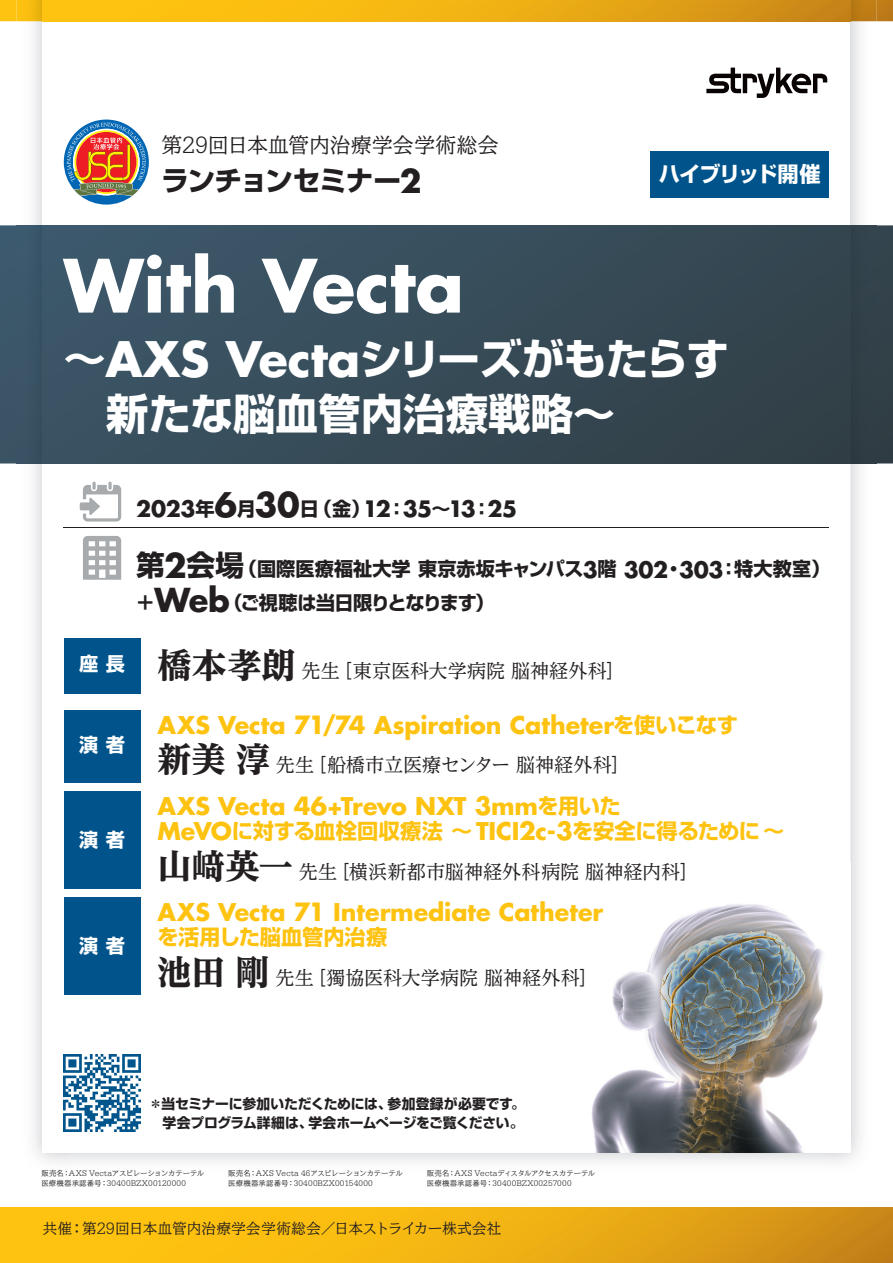
<style>
.page{position:relative;width:893px;height:1263px;background:#fff}
.page>*{position:absolute;margin:0;border:0;box-sizing:border-box;transform-origin:0 0}
.t1{font:700 71.4px "Futura Std";color:#fff}
.t2{font:700 42.45px/55.3px "Shin Go Pro";letter-spacing:-.005em;color:#fff}
.t3{font:700 27.6px "Shin Go Pro";letter-spacing:-.04em;color:#231f20}
.t4{font:700 23.85px "Futura Std";color:#fec210}
.t5{font:700 22.05px "Futura Std";letter-spacing:-.025em;color:#231f20}
.t6{font:700 21.3px "Shin Go Pro";letter-spacing:-.01em;color:#fec210}
.t7{font:21.3px "Ro NOW Std MM";letter-spacing:-.02em;color:#231f20}
.t8{font:700 21.3px "Shin Go Pro";letter-spacing:-.045em;color:#fff}
.t9{font:19.2px "UD Reimin Pro";letter-spacing:-.005em;color:#231f20}
.t10{font:700 19.2px/34px "Shin Go Pro";letter-spacing:-.015em;color:#231f20}
.t11{font:700 19.2px "Shin Go Pro";letter-spacing:.385em;color:#fff}
.t12{font:14.85px "Ro NOW Std MM";letter-spacing:-.015em;color:#231f20}
.t13{font:700 13.8px/19.2px "Shin Go Pro";letter-spacing:-.015em;color:#231f20}
.t14{font:300 8.55px "Egyptienne URW";letter-spacing:.035em;color:#231f20}
.t15{font:7.5px "Ro NOW Std MM";letter-spacing:-.045em;color:#231f20}
.s1{font-family:"Egyptienne URW";font-weight:300;font-size:24.45px}
.s2{font-family:"Futura Std";font-size:31.8px}
.s3{font-family:"Futura Std";font-size:47.55px}
.s4{font-family:"Shin Go Pro";font-size:19.2px}
.s5{font-size:33px}
.s6{font-size:28.65px}
.s7{font-family:"Futura Std";font-size:33px}
.s8{font-family:"Futura Std";font-size:22.05px}
.s9{font-family:"Futura Std";font-size:32.1px}
.s10{font-weight:800;font-size:34.05px}
.s11{font-size:24.45px}
.s12{font-family:"Shin Go Pro";font-size:21.3px}
.s13{font-family:"Futura Std";font-size:23.85px}
.s14{font-family:"Futura Std";font-size:24.45px}
.s15{font-family:"Egyptienne URW";font-weight:300;font-size:8.55px}
.s16{font-family:"Ro NOW Std MM";font-weight:400;font-size:7.5px}
.s17{font-family:"Egyptienne URW";font-weight:300;font-size:17.1px}
</style>
<div class="page">
<img style="left:17px;top:21px;width:26px;height:204px">
<img style="left:850px;top:21px;width:27px;height:204px">
<img style="left:17px;top:463px;width:53px;height:699px">
<img style="left:824px;top:463px;width:53px;height:699px">
<img style="left:70px;top:1152px;width:754px;height:10px">
<div style="left:43px;top:0;width:807px;height:1152px;background:#fff"></div>
<svg style="left:706px;top:68px;width:121px;height:30px"></svg>
<img style="left:591px;top:904px;width:232px;height:248px">
<svg style="left:0;top:225px;width:893px;height:238px;background:#354a57"></svg>
<div style="left:43px;top:225px;width:807px;height:238px;background:linear-gradient(to right,#3b5668,#33414a)"></div>
<hr style="left:64px;top:527px;width:765px;height:1px;background:#231f20">
<div style="left:0;top:1208px;width:893px;height:55px;background:linear-gradient(to right,#ffcf0e,#d29018)"></div>
<svg style="left:0;top:0;width:893px;height:21px"></svg>
<img style="left:17px;top:0;width:860px;height:21px">
<div style="left:43px;top:0;width:807px;height:21px;background:linear-gradient(to right,#ffce0f,#d18f18)"></div>
<div style="left:651px;top:151px;width:178px;height:47px;background:#00548b"></div>
<div style="left:64px;top:638px;width:76px;height:55px;background:#00548b"></div>
<div style="left:64px;top:710px;width:76px;height:72px;background:#00548b"></div>
<div style="left:64px;top:791px;width:76px;height:98px;background:#00548b"></div>
<div style="left:64px;top:897px;width:76px;height:98px;background:#00548b"></div>
<svg style="left:80px;top:482px;width:41px;height:39px"></svg>
<svg style="left:83px;top:536px;width:38px;height:44px"></svg>
<svg style="left:64px;top:120px;width:85px;height:85px"></svg>
<img style="left:64px;top:1054px;width:76px;height:77px">
<p class="t7" style="left:162px;top:131px;width:339px">第<span class="s1">29</span>回日本血管内治療学会学術総会</p>
<p class="t3" style="left:162px;top:159px;width:262px">ランチョンセミナー<span class="s2">2</span></p>
<p class="t8" style="left:659px;top:157px;width:163px">ハイブリッド開催</p>
<h1 class="t1" style="left:64px;top:238px;width:402px">With Vecta</h1>
<h2 class="t2" style="left:63px;top:327px;width:667px">～<span class="s3">AXS Vecta</span>シリーズがもたらす　新たな脳血管内治療戦略～</h2>
<p class="t5" style="left:136px;top:494px;width:383px">2023<span class="s4">年</span><span class="s5">6</span><span class="s4">月</span><span class="s5">30</span><span class="s4">日（金）</span>12<span class="s4">：</span>35<span class="s4">～</span>13<span class="s4">：</span>25</p>
<p class="t10" style="left:136px;top:550px;width:696px"><span class="s6">第</span><span class="s7">2</span><span class="s6">会場</span>（国際医療福祉大学東京赤坂キャンパス<span class="s8">3</span>階 <span class="s8">302</span>・<span class="s8">303</span>：特大教室）＋<span class="s9">Web</span>（ご視聴は当日限りとなります）</p>
<p class="t11" style="left:79px;top:649px;width:47px">座長</p>
<p class="t11" style="left:79px;top:730px;width:47px">演者</p>
<p class="t11" style="left:79px;top:824px;width:47px">演者</p>
<p class="t11" style="left:79px;top:930px;width:47px">演者</p>
<p class="t9" style="left:157px;top:655px;width:469px"><span class="s10">橋本孝朗</span>先生［東京医科大学病院脳神経外科］</p>
<p class="t4" style="left:157px;top:709px;width:582px">AXS Vecta <span class="s11">71</span>/<span class="s11">74</span> Aspiration Catheter<span class="s12">を使いこなす</span></p>
<p class="t9" style="left:157px;top:749px;width:474px"><span class="s10">新美淳</span>先生［船橋市立医療センター脳神経外科］</p>
<p class="t4" style="left:157px;top:790px;width:465px">AXS Vecta <span class="s11">46</span>+Trevo NXT <span class="s11">3</span>mm<span class="s12">を用いた</span></p>
<p class="t6" style="left:157px;top:814px;width:628px"><span class="s13">MeVO</span>に対する血栓回収療法～ <span class="s13">TICI</span><span class="s14">2</span><span class="s13">c-</span><span class="s14">3</span>を安全に得るために～</p>
<p class="t9" style="left:157px;top:856px;width:542px"><span class="s10">山﨑英一</span>先生［横浜新都市脳神経外科病院脳神経内科］</p>
<p class="t4" style="left:157px;top:896px;width:447px">AXS Vecta <span class="s11">71</span> Intermediate Catheter</p>
<p class="t6" style="left:157px;top:920px;width:231px">を活用した脳血管内治療</p>
<p class="t9" style="left:157px;top:962px;width:442px"><span class="s10">池田剛</span>先生［獨協医科大学病院脳神経外科］</p>
<p class="t13" style="left:149px;top:1092px;width:378px">＊当セミナーに参加いただくためには、参加登録が必要です。　学会プログラム詳細は、学会ホームぺージをご覧ください。</p>
<p class="t15" style="left:41px;top:1168px;width:164px">販売名：<span class="s15">AXS Vecta</span>アスピレーションカテーテル</p>
<p class="t14" style="left:41px;top:1178px;width:146px"><span class="s16">医療機器承認番号：</span>30400BZX00120000</p>
<p class="t15" style="left:228px;top:1168px;width:176px">販売名：<span class="s15">AXS Vecta 46</span>アスピレーションカテーテル</p>
<p class="t14" style="left:228px;top:1178px;width:146px"><span class="s16">医療機器承認番号：</span>30400BZX00154000</p>
<p class="t15" style="left:427px;top:1168px;width:170px">販売名：<span class="s15">AXS Vecta</span>ディスタルアクセスカテーテル</p>
<p class="t14" style="left:427px;top:1178px;width:146px"><span class="s16">医療機器承認番号：</span>30400BZX00257000</p>
<p class="t12" style="left:43px;top:1218px;width:461px">共催：第<span class="s17">29</span>回日本血管内治療学会学術総会／日本ストライカー株式会社</p>
</div>
